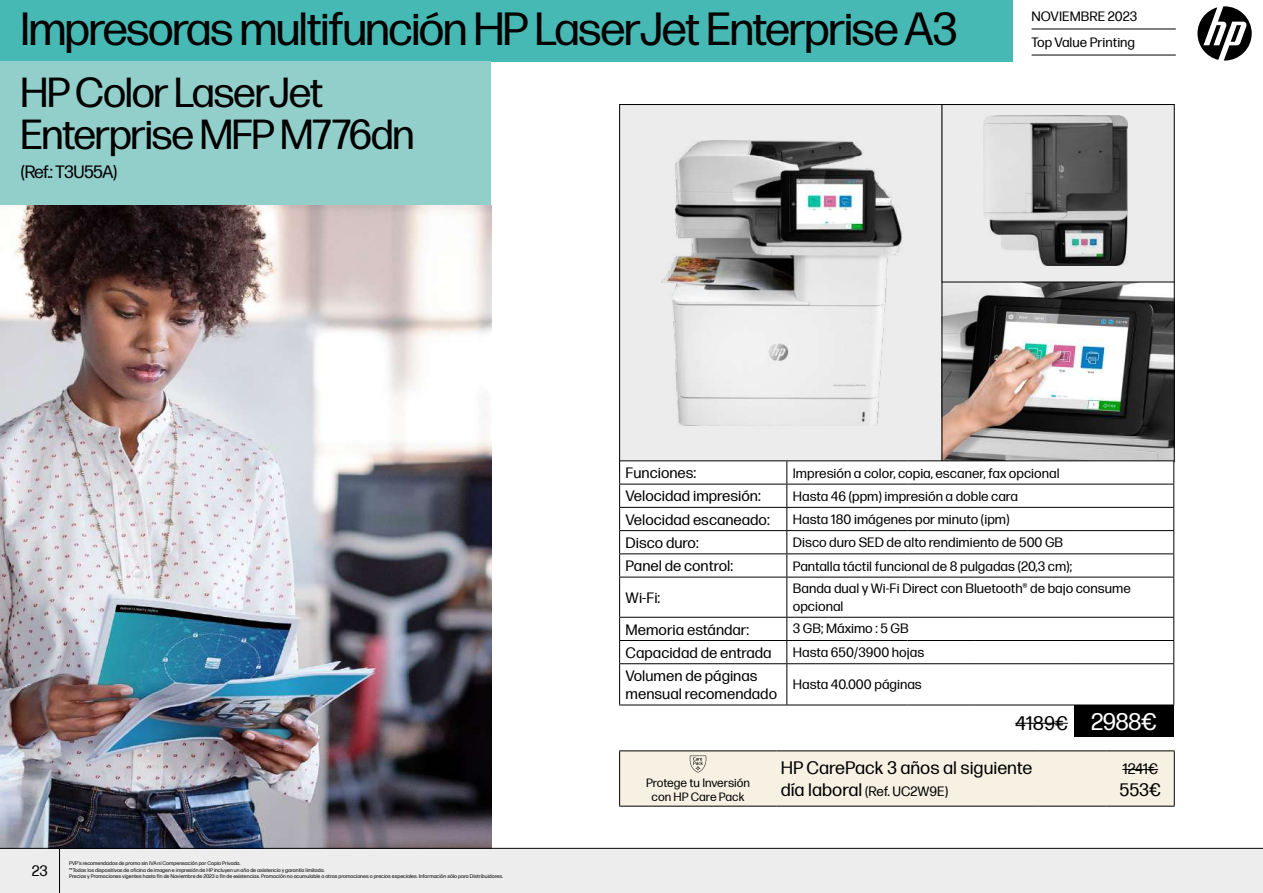
<style>
.page{position:relative;width:1263px;height:893px;background:#fff}
.page>*{position:absolute;margin:0;border:0;box-sizing:border-box;transform-origin:0 0}
.t1{font:46.5px "Forma DJR Display";color:#000}
.t2{font:42px/42.6px "Forma DJR Display";color:#000}
.t3{font:19.5px "Forma DJR Micro";color:#000}
.t4{font:18px "Forma DJR Micro";color:#000}
.t5{font:17.85px "Forma DJR Display";color:#000}
.t6{font:15px/18px "Forma DJR Micro";color:#000}
.t7{font:13.5px/18px "Forma DJR Micro";color:#000}
.t8{font:12px/14.4px "Forma DJR Micro";color:#000;text-align:center}
.t9{font:5.25px/6.3px "Forma DJR Micro";color:#000}
.s1{font-family:"Forma DJR Display";font-size:24px;color:#fff}
.s2{font-size:18px}
</style>
<div class="page">
<div style="left:0;top:0;width:1012px;height:62px;background:#47b9b4"></div>
<div style="left:0;top:62px;width:491px;height:199px;background:#92cfcb"></div>
<div style="left:620px;top:105px;width:322px;height:367px;background:#ececec"></div>
<hr style="left:619px;top:750px;width:157px;height:1px;background:#000">
<hr style="left:619px;top:751px;width:1px;height:55px;background:#000">
<hr style="left:776px;top:750px;width:262px;height:1px;background:#000">
<hr style="left:1038px;top:750px;width:68px;height:1px;background:#000">
<hr style="left:1106px;top:750px;width:69px;height:1px;background:#000">
<hr style="left:1174px;top:751px;width:1px;height:55px;background:#000">
<hr style="left:619px;top:806px;width:157px;height:1px;background:#000">
<hr style="left:776px;top:806px;width:262px;height:1px;background:#000">
<hr style="left:1038px;top:806px;width:68px;height:1px;background:#000">
<hr style="left:1106px;top:806px;width:69px;height:1px;background:#000">
<div style="left:620px;top:751px;width:554px;height:55px;background:#f7f1e3"></div>
<hr style="left:1122px;top:769px;width:36px;height:1px;background:#000">
<img style="left:0;top:205px;width:491px;height:643px">
<img style="left:661px;top:141px;width:241px;height:284px">
<div style="left:942px;top:105px;width:232px;height:179px;background:#ececec"></div>
<img style="left:984px;top:116px;width:144px;height:150px">
<div style="left:941px;top:104px;width:233px;height:180px;border:1px solid #000"></div>
<img style="left:943px;top:284px;width:229px;height:176px">
<div style="left:941px;top:282px;width:233px;height:180px;border:1px solid #000"></div>
<svg style="left:620px;top:461px;width:553px;height:244px"></svg>
<div style="left:1074px;top:705px;width:100px;height:31px;background:#000"></div>
<hr style="left:619px;top:460px;width:168px;height:1px;background:#000">
<hr style="left:787px;top:460px;width:120px;height:1px;background:#000">
<hr style="left:907px;top:460px;width:67px;height:1px;background:#000">
<hr style="left:974px;top:460px;width:100px;height:1px;background:#000">
<hr style="left:1074px;top:460px;width:100px;height:1px;background:#000">
<hr style="left:619px;top:484px;width:168px;height:1px;background:#000">
<hr style="left:787px;top:484px;width:120px;height:1px;background:#000">
<hr style="left:907px;top:484px;width:67px;height:1px;background:#000">
<hr style="left:974px;top:484px;width:100px;height:1px;background:#000">
<hr style="left:1074px;top:484px;width:100px;height:1px;background:#000">
<hr style="left:619px;top:507px;width:168px;height:1px;background:#000">
<hr style="left:787px;top:507px;width:120px;height:1px;background:#000">
<hr style="left:907px;top:507px;width:67px;height:1px;background:#000">
<hr style="left:974px;top:507px;width:100px;height:1px;background:#000">
<hr style="left:1074px;top:507px;width:100px;height:1px;background:#000">
<hr style="left:619px;top:530px;width:168px;height:1px;background:#000">
<hr style="left:787px;top:530px;width:120px;height:1px;background:#000">
<hr style="left:907px;top:530px;width:67px;height:1px;background:#000">
<hr style="left:974px;top:530px;width:100px;height:1px;background:#000">
<hr style="left:1074px;top:530px;width:100px;height:1px;background:#000">
<hr style="left:619px;top:553px;width:168px;height:1px;background:#000">
<svg style="left:619px;top:461px;width:1px;height:116px"></svg>
<hr style="left:787px;top:553px;width:120px;height:1px;background:#000">
<svg style="left:786px;top:461px;width:1px;height:116px"></svg>
<hr style="left:907px;top:553px;width:67px;height:1px;background:#000">
<hr style="left:974px;top:553px;width:100px;height:1px;background:#000">
<hr style="left:1074px;top:553px;width:100px;height:1px;background:#000">
<svg style="left:1173px;top:461px;width:1px;height:116px"></svg>
<hr style="left:619px;top:577px;width:168px;height:1px;background:#000">
<hr style="left:619px;top:577px;width:1px;height:40px;background:#000">
<hr style="left:787px;top:577px;width:120px;height:1px;background:#000">
<hr style="left:786px;top:577px;width:1px;height:40px;background:#000">
<hr style="left:907px;top:577px;width:67px;height:1px;background:#000">
<hr style="left:974px;top:577px;width:100px;height:1px;background:#000">
<hr style="left:1074px;top:577px;width:100px;height:1px;background:#000">
<hr style="left:1173px;top:577px;width:1px;height:40px;background:#000">
<hr style="left:619px;top:617px;width:168px;height:1px;background:#000">
<hr style="left:787px;top:617px;width:120px;height:1px;background:#000">
<hr style="left:907px;top:617px;width:67px;height:1px;background:#000">
<hr style="left:974px;top:617px;width:100px;height:1px;background:#000">
<hr style="left:1074px;top:617px;width:100px;height:1px;background:#000">
<hr style="left:619px;top:640px;width:168px;height:1px;background:#000">
<svg style="left:619px;top:618px;width:1px;height:45px"></svg>
<hr style="left:787px;top:640px;width:120px;height:1px;background:#000">
<svg style="left:786px;top:618px;width:1px;height:45px"></svg>
<hr style="left:907px;top:640px;width:67px;height:1px;background:#000">
<hr style="left:974px;top:640px;width:100px;height:1px;background:#000">
<hr style="left:1074px;top:640px;width:100px;height:1px;background:#000">
<svg style="left:1173px;top:618px;width:1px;height:45px"></svg>
<hr style="left:619px;top:663px;width:168px;height:1px;background:#000">
<hr style="left:619px;top:664px;width:1px;height:41px;background:#000">
<hr style="left:787px;top:663px;width:120px;height:1px;background:#000">
<hr style="left:786px;top:664px;width:1px;height:41px;background:#000">
<hr style="left:907px;top:663px;width:67px;height:1px;background:#000">
<hr style="left:974px;top:663px;width:100px;height:1px;background:#000">
<hr style="left:1074px;top:663px;width:100px;height:1px;background:#000">
<hr style="left:1173px;top:664px;width:1px;height:41px;background:#000">
<hr style="left:619px;top:705px;width:168px;height:1px;background:#000">
<hr style="left:787px;top:705px;width:120px;height:1px;background:#000">
<hr style="left:907px;top:705px;width:67px;height:1px;background:#000">
<hr style="left:974px;top:705px;width:100px;height:1px;background:#000">
<hr style="left:1015px;top:723px;width:53px;height:1px;background:#000">
<svg style="left:1197px;top:6px;width:55px;height:55px"></svg>
<hr style="left:1031px;top:29px;width:145px;height:1px;background:#000">
<hr style="left:1031px;top:55px;width:145px;height:1px;background:#000">
<div style="left:0;top:849px;width:1263px;height:44px;background:#eeeded"></div>
<hr style="left:0;top:848px;width:1263px;height:1px;background:#000">
<hr style="left:59px;top:848px;width:1px;height:45px;background:#000">
<h1 class="t1" style="left:21px;top:-3px;width:937px">Impresoras multifunción HP LaserJet Enterprise A3</h1>
<h2 class="t2" style="left:21px;top:68px;width:394px">HP Color LaserJet<br>Enterprise MFP M776dn</h2>
<h3 class="t5" style="left:21px;top:160px;width:97px">(Ref.: T3U55A)</h3>
<p class="t7" style="left:1031px;top:2px;width:107px;line-height:26.1px">NOVIEMBRE 2023<br>Top Value Printing</p>
<p class="t6" style="left:626px;top:463px;width:72px">Funciones:</p>
<p class="t7" style="left:793px;top:463px;width:268px">Impresión a color, copia, escaner, fax opcional</p>
<p class="t6" style="left:626px;top:486px;width:137px">Velocidad impresión:</p>
<p class="t7" style="left:793px;top:486px;width:227px">Hasta 46 (ppm) impresión a doble cara</p>
<p class="t6" style="left:626px;top:509px;width:146px">Velocidad escaneado:</p>
<p class="t7" style="left:793px;top:509px;width:218px">Hasta 180 imágenes por minuto (ipm)</p>
<p class="t6" style="left:626px;top:533px;width:75px">Disco duro:</p>
<p class="t7" style="left:793px;top:533px;width:272px">Disco duro SED de alto rendimiento de 500 GB</p>
<p class="t6" style="left:626px;top:556px;width:109px">Panel de control:</p>
<p class="t7" style="left:793px;top:556px;width:281px">Pantalla táctil funcional de 8 pulgadas (20,3 cm);</p>
<p class="t6" style="left:626px;top:587px;width:36px">Wi-Fi:</p>
<p class="t7" style="left:793px;top:579px;width:339px">Banda dual y Wi-Fi Direct con Bluetooth® de bajo consume opcional</p>
<p class="t6" style="left:626px;top:619px;width:125px">Memoria estándar:</p>
<p class="t7" style="left:793px;top:619px;width:117px">3 GB; Máximo : 5 GB</p>
<p class="t6" style="left:626px;top:642px;width:148px">Capacidad de entrada</p>
<p class="t7" style="left:793px;top:642px;width:133px">Hasta 650/3900 hojas</p>
<p class="t6" style="left:626px;top:666px;width:153px">Volumen de páginas mensual recomendado</p>
<p class="t7" style="left:793px;top:675px;width:130px">Hasta 40.000 páginas</p>
<h3 class="t3" style="left:1015px;top:709px;width:143px">4189€ <span class="s1">2988€</span></h3>
<p class="t6" style="left:32px;top:861px;width:18px">23</p>
<p class="t9" style="left:69px;top:860px;width:435px">PVP’s recomendados de promo sin IVA ni Compensación por Copia Privada.<br>**Todos los dispositivos de oficina de imagen e impresión de HP incluyen un año de asistencia y garantía limitada.<br>Precios y Promociones vigentes hasta fin de Noviembre de 2023 o fin de existencias. Promoción no acumulable a otras promociones o precios especiales. Información sólo para Distribuidores.</p>
<p class="t8" style="left:646px;top:775px;width:106px">Protege tu Inversión con HP Care Pack</p>
<h3 class="t4" style="left:781px;top:755px;width:253px">HP CarePack 3 años al siguiente</h3>
<p class="t7" style="left:781px;top:781px;width:169px"><span class="s2">día laboral</span> (Ref. UC2W9E)</p>
<p class="t6" style="left:1122px;top:759px;width:37px">1241€</p>
<h3 class="t4" style="left:1119px;top:777px;width:43px">553€</h3>
</div>
